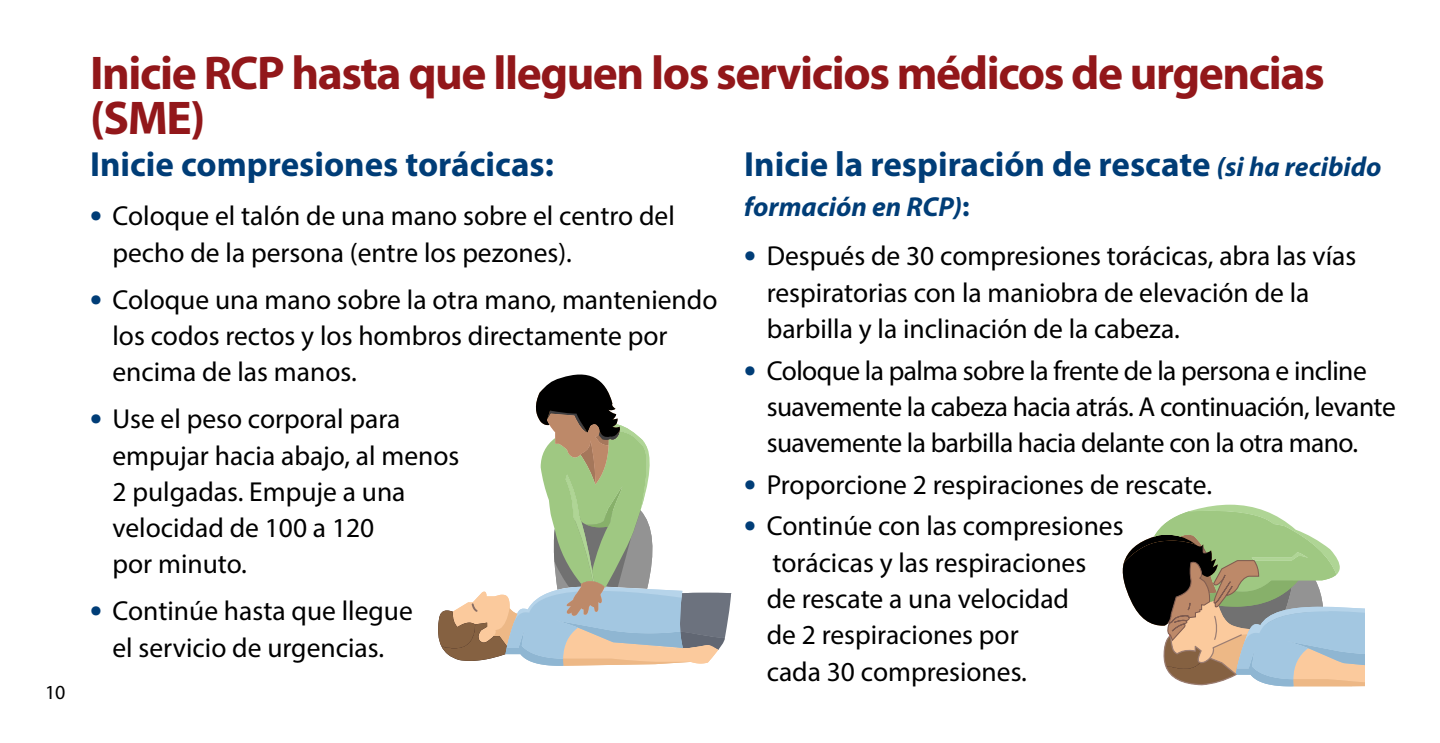
<style>
.page{position:relative;width:1440px;height:743px;background:#fff}
.page>*{position:absolute;margin:0;border:0;box-sizing:border-box;transform-origin:0 0}
.t1{font:700 47.5px/45px "Myriad Pro";letter-spacing:-.03em;color:#92171a}
.t2{font:700 35px "Myriad Pro";color:#003d77}
.t3{font:27.5px/36.2px "Myriad Pro";color:#000}
.t4{font:27.5px/36.2px "Myriad Pro";letter-spacing:-.02em;color:#000}
.t5{font:italic 700 27.5px "Myriad Pro";color:#003d77}
.t6{font:20px "Myriad Pro";color:#000}
.s1{font-weight:700;font-size:35px;color:#003d77}
.s2{font-style:italic;font-size:27.5px}
.s3{font-style:normal;font-size:28.75px}
</style>
<div class="page">
<svg style="left:438px;top:374px;width:293px;height:291px"></svg>
<svg style="left:1122px;top:504px;width:243px;height:182px"></svg>
<p class="t6" style="left:45px;top:680px;width:22px">10</p>
<h2 class="t1" style="left:90px;top:49px;width:1236px">Inicie RCP hasta que lleguen los servicios médicos de urgencias (SME)</h2>
<h3 class="t2" style="left:90px;top:142px;width:465px">Inicie compresiones torácicas:</h3>
<p class="t3" style="left:112px;top:197px;width:564px;text-indent:-22px"><span class="s1">•</span> Coloque el talón de una mano sobre el centro del pecho de la persona (entre los pezones).</p>
<p class="t3" style="left:112px;top:281px;width:606px;text-indent:-22px"><span class="s1">•</span> Coloque una mano sobre la otra mano, manteniendo los codos rectos y los hombros directamente por encima de las manos.</p>
<p class="t3" style="left:112px;top:400px;width:348px;text-indent:-22px"><span class="s1">•</span> Use el peso corporal para empujar hacia abajo, al menos<br>2 pulgadas. Empuje a una velocidad de 100 a 120<br>por minuto.</p>
<p class="t3" style="left:90px;top:592px;width:324px;text-align:center"><span class="s1">•</span> Continúe hasta que llegue el servicio de urgencias.</p>
<p class="t2" style="left:744px;top:142px;width:639px">Inicie la respiración de rescate <span class="s2">(si ha recibido</span></p>
<p class="t5" style="left:744px;top:189px;width:227px">formación en RCP)<span class="s3">:</span></p>
<p class="t3" style="left:767px;top:237px;width:591px;text-indent:-22px"><span class="s1">•</span> Después de 30 compresiones torácicas, abra las vías respiratorias con la maniobra de elevación de la barbilla y la inclinación de la cabeza.</p>
<p class="t4" style="left:767px;top:352px;width:631px;text-indent:-22px"><span class="s1">•</span> Coloque la palma sobre la frente de la persona e incline suavemente la cabeza hacia atrás. A continuación, levante suavemente la barbilla hacia delante con la otra mano.</p>
<p class="t3" style="left:744px;top:466px;width:469px"><span class="s1">•</span> Proporcione 2 respiraciones de rescate.</p>
<p class="t3" style="left:767px;top:507px;width:358px;text-indent:-22px"><span class="s1">•</span> Continúe con las compresiones torácicas y las respiraciones<br>de rescate a una velocidad<br>de 2 respiraciones por<br>cada 30 compresiones.</p>
</div>
